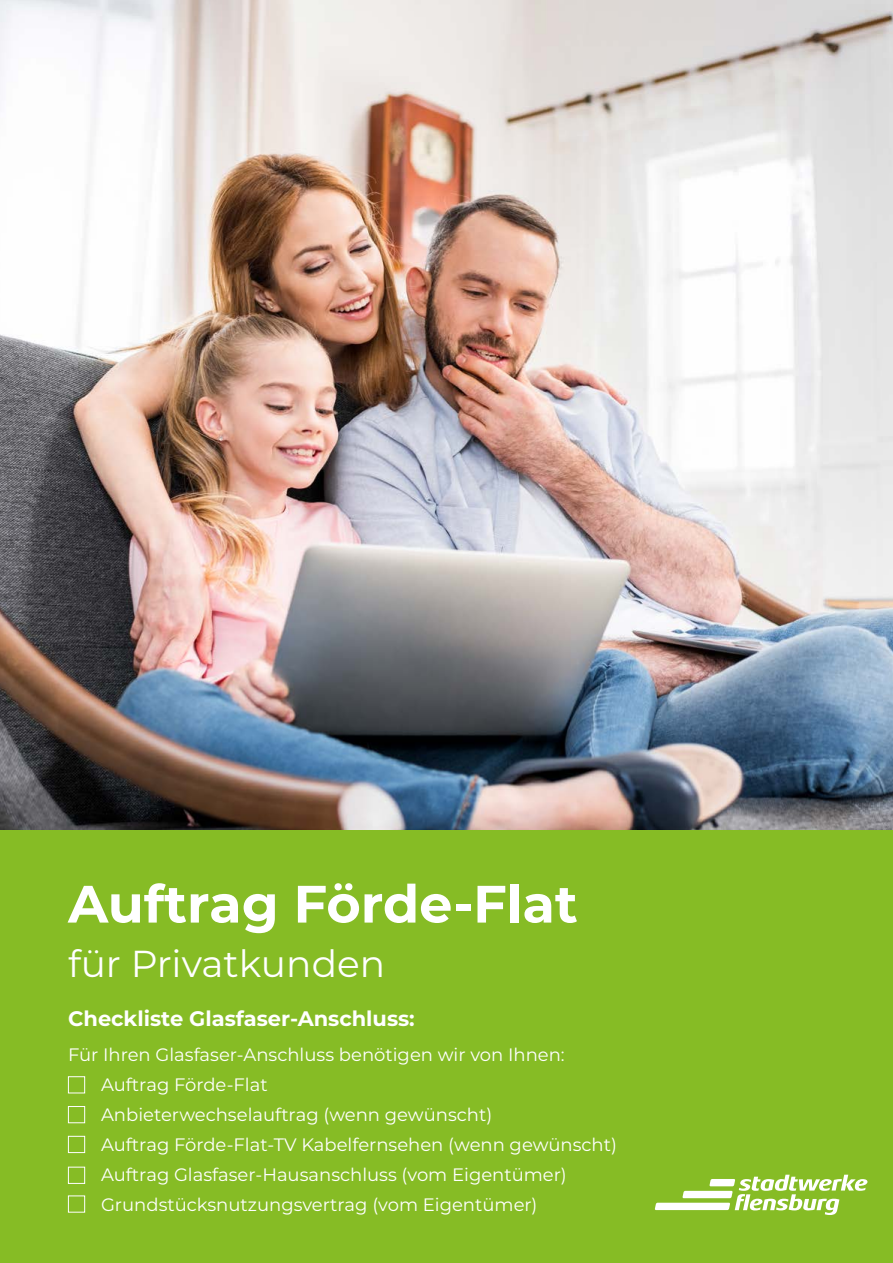
<style>
.page{position:relative;width:893px;height:1263px;background:#fff}
.page>*{position:absolute;margin:0;border:0;box-sizing:border-box;transform-origin:0 0}
.t1{font:700 52.5px "Montserrat";color:#fff}
.t2{font:37.5px "Montserrat";color:#fff}
.t3{font:700 21px "Montserrat";color:#fff}
.t4{font:18px/30px "Montserrat";color:#fff}
</style>
<div class="page">
<div style="left:0;top:804px;width:893px;height:459px;background:#86bc25"></div>
<img style="left:0;top:0;width:893px;height:829px">
<div style="left:68px;top:1076px;width:17px;height:17px;border:1px solid #fff"></div>
<div style="left:68px;top:1106px;width:17px;height:17px;border:1px solid #fff"></div>
<div style="left:68px;top:1136px;width:17px;height:17px;border:1px solid #fff"></div>
<div style="left:68px;top:1167px;width:17px;height:17px;border:1px solid #fff"></div>
<div style="left:68px;top:1195px;width:17px;height:17px;border:1px solid #fff"></div>
<svg style="left:655px;top:1175px;width:212px;height:40px"></svg>
<h1 class="t1" style="left:68px;top:866px;width:511px">Auftrag Förde-Flat</h1>
<h2 class="t2" style="left:68px;top:937px;width:319px">für Privatkunden</h2>
<p class="t3" style="left:68px;top:1003px;width:348px">Checkliste Glasfaser-Anschluss:</p>
<p class="t4" style="left:101px;top:1039px;width:517px;text-indent:-33px">Für Ihren Glasfaser-Anschluss benötigen wir von Ihnen:<br>Auftrag Förde-Flat<br>Anbieterwechselauftrag (wenn gewünscht)<br>Auftrag Förde-Flat-TV Kabelfernsehen (wenn gewünscht)<br>Auftrag Glasfaser-Hausanschluss (vom Eigentümer)<br>Grundstücksnutzungsvertrag (vom Eigentümer)</p>
</div>
